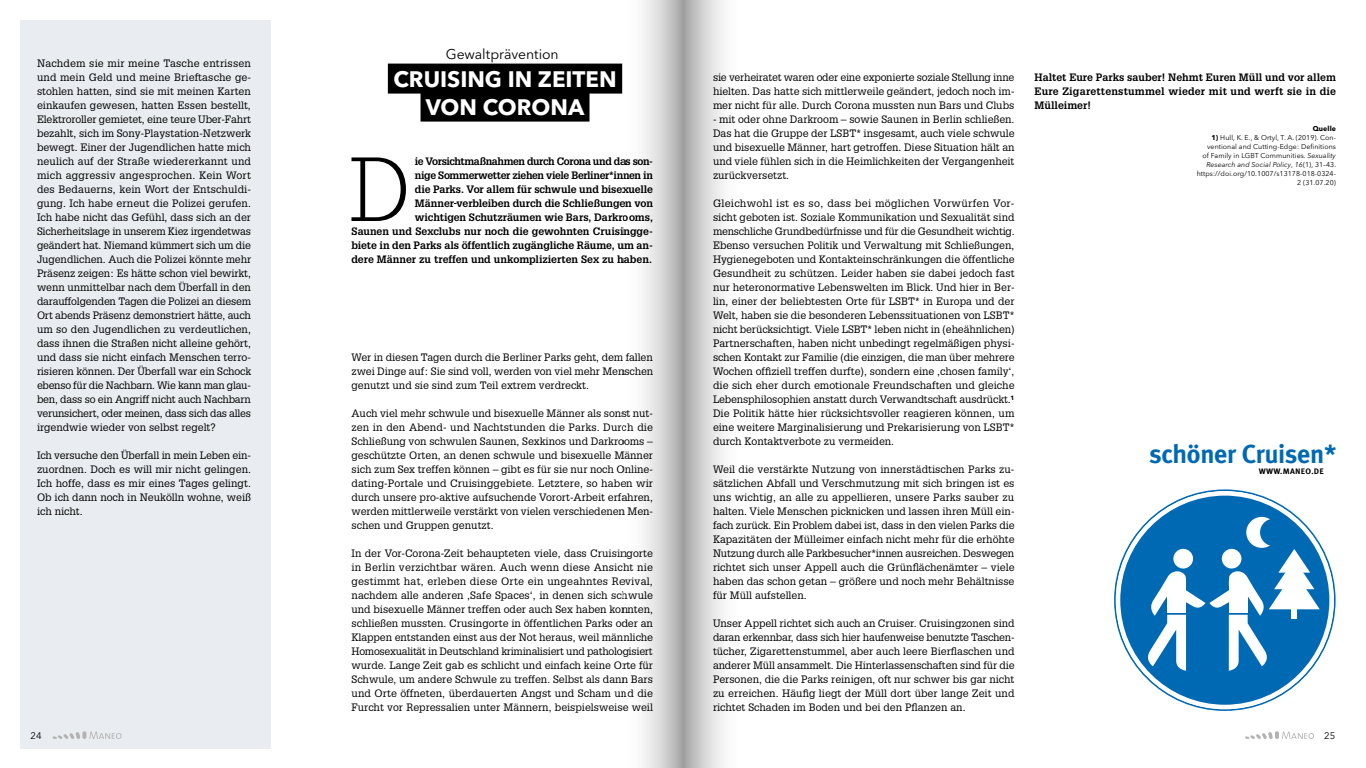
<style>
.page{position:relative;width:1366px;height:768px;background:#fff}
.page>*{position:absolute;margin:0;border:0;box-sizing:border-box;transform-origin:0 0}
.t1{font:300 88.7px "Glypha LT Std";color:#000}
.t2{font:700 26.1px "Meta Plus";letter-spacing:-.01em;color:#0069b4}
.t3{font:700 22.3px/28px "Avenir Next LT Pro";color:#fff;text-align:center}
.t4{font:14px "Avenir Next LT Pro";letter-spacing:-.01em;color:#000}
.t5{font:10.5px/14px "Glypha LT Std";color:#000;text-align:justify}
.t6{font:700 10.5px/14px "Glypha LT Std";letter-spacing:-.01em;color:#000;text-align:right}
.t7{font:9.5px "Avenir Next LT Pro";color:#000}
.t8{font:700 7.9px "Meta Plus";letter-spacing:.03em;color:#000;scale:1.05 1}
.t9{font:7px/9px "Avenir Next LT Pro";letter-spacing:.01em;color:#000;text-align:right}
.t10{font:700 7px "Avenir Next LT Pro";color:#000}
.s1{font-weight:700}
.s2{font-style:italic}
</style>
<div class="page">
<svg style="left:1114px;top:489px;width:222px;height:222px"></svg>
<div style="left:1118px;top:493px;width:214px;height:214px;background:#0069b4;border-radius:50%"></div>
<svg style="left:1144px;top:549px;width:176px;height:122px"></svg>
<div style="left:1246px;top:517px;width:31px;height:31px;background:#fff;border-radius:50%"></div>
<div style="left:1260px;top:519px;width:27px;height:27px;background:#0069b4;border-radius:50%"></div>
<div style="left:20px;top:20px;width:251px;height:729px;background:#e9ecf1"></div>
<div style="left:388px;top:64px;width:234px;height:30px;background:#000"></div>
<div style="left:421px;top:92px;width:169px;height:30px;background:#000"></div>
<svg style="left:1245px;top:731px;width:69px;height:8px"></svg>
<svg style="left:53px;top:731px;width:69px;height:8px"></svg>
<svg style="left:683px;top:0;width:41px;height:768px;background:#d0d0d0"></svg>
<svg style="left:643px;top:0;width:40px;height:768px;background:#d2d1d1"></svg>
<p class="t5" style="left:37px;top:56px;width:216px">Nachdem sie mir meine Tasche entrissen und mein Geld und meine Brieftasche ge&shy;stohlen hatten, sind sie mit meinen Karten einkaufen gewesen, hatten Essen bestellt, Elektroroller gemietet, eine teure Uber-Fahrt bezahlt, sich im Sony-Playstation-Netzwerk bewegt. Einer der Jugendlichen hatte mich neulich auf der Straße wiedererkannt und mich aggressiv angesprochen. Kein Wort des Bedauerns, kein Wort der Entschuldi&shy;gung. Ich habe erneut die Polizei gerufen.<br>Ich habe nicht das Gefühl, dass sich an der Sicherheitslage in unserem Kiez irgendetwas geändert hat. Niemand kümmert sich um die Jugendlichen. Auch die Polizei könnte mehr Präsenz zeigen: Es hätte schon viel bewirkt, wenn unmittelbar nach dem Überfall in den darauffolgenden Tagen die Polizei an diesem Ort abends Präsenz demonstriert hätte, auch um so den Jugendlichen zu verdeutlichen, dass ihnen die Straßen nicht alleine gehört, und dass sie nicht einfach Menschen terro&shy;risieren können. Der Überfall war ein Schock ebenso für die Nachbarn. Wie kann man glau&shy;ben, dass so ein Angriff nicht auch Nachbarn verunsichert, oder meinen, dass sich das alles irgendwie wieder von selbst regelt?</p>
<p class="t5" style="left:37px;top:448px;width:216px">Ich versuche den Überfall in mein Leben ein&shy;zuordnen. Doch es will mir nicht gelingen.<br>Ich hoffe, dass es mir eines Tages gelingt.<br>Ob ich dann noch in Neukölln wohne, weiß ich nicht.</p>
<h3 class="t4" style="left:446px;top:45px;width:114px">Gewaltprävention</h3>
<h3 class="t3" style="left:393px;top:65px;width:225px">CRUISING IN ZEITEN<br>VON CORONA</h3>
<p class="t6" style="left:352px;top:154px;width:303px">ie Vorsichtmaßnahmen durch Corona und das son-<br>nige Sommerwetter ziehen viele Berliner*innen in<br>die Parks. Vor allem für schwule und bisexuelle<br>Männer verbleiben durch die Schließungen von<br>wichtigen Schutzräumen wie Bars, Darkrooms,<br>Saunen und Sexclubs nur noch die gewohnten Cruisingge&shy;biete in den Parks als öffentlich zugängliche Räume, um an&shy;dere Männer zu treffen und unkomplizierten Sex zu haben.</p>
<h1 class="t1" style="left:350px;top:139px;width:62px">D</h1>
<p class="t5" style="left:352px;top:350px;width:303px">Wer in diesen Tagen durch die Berliner Parks geht, dem fallen zwei Dinge auf: Sie sind voll, werden von viel mehr Menschen genutzt und sie sind zum Teil extrem verdreckt.</p>
<p class="t5" style="left:352px;top:406px;width:303px">Auch viel mehr schwule und bisexuelle Männer als sonst nut&shy;zen in den Abend- und Nachtstunden die Parks. Durch die Schließung von schwulen Saunen, Sexkinos und Darkrooms – geschützte Orten, an denen schwule und bisexuelle Männer sich zum Sex treffen können – gibt es für sie nur noch Online&shy;dating-Portale und Cruisinggebiete. Letztere, so haben wir durch unsere pro-aktive aufsuchende Vorort-Arbeit erfahren, werden mittlerweile verstärkt von vielen verschiedenen Men&shy;schen und Gruppen genutzt.</p>
<p class="t5" style="left:352px;top:546px;width:303px">In der Vor-Corona-Zeit behaupteten viele, dass Cruisingorte in Berlin verzichtbar wären. Auch wenn diese Ansicht nie gestimmt hat, erleben diese Orte ein ungeahntes Revival, nachdem alle anderen ‚Safe Spaces‘, in denen sich schwule und bisexuelle Männer treffen oder auch Sex haben konnten, schließen mussten. Crusingorte in öffentlichen Parks oder an Klappen entstanden einst aus der Not heraus, weil männliche Homosexualität in Deutschland kriminalisiert und pathologisiert wurde. Lange Zeit gab es schlicht und einfach keine Orte für Schwule, um andere Schwule zu treffen. Selbst als dann Bars und Orte öffneten, überdauerten Angst und Scham und die Furcht vor Repressalien unter Männern, beispielsweise weil</p>
<p class="t5" style="left:713px;top:70px;width:303px">sie verheiratet waren oder eine exponierte soziale Stellung inne hielten. Das hatte sich mittlerweile geändert, jedoch noch im&shy;mer nicht für alle. Durch Corona mussten nun Bars und Clubs</p>
<p class="t5" style="left:713px;top:112px;width:303px">- mit oder ohne Darkroom – sowie Saunen in Berlin schließen.<br>Das hat die Gruppe der LSBT* insgesamt, auch viele schwule und bisexuelle Männer, hart getroffen. Diese Situation hält an und viele fühlen sich in die Heimlichkeiten der Vergangenheit zurückversetzt.</p>
<p class="t5" style="left:713px;top:196px;width:303px">Gleichwohl ist es so, dass bei möglichen Vorwürfen Vor&shy;sicht geboten ist. Soziale Kommunikation und Sexualität sind menschliche Grundbedürfnisse und für die Gesundheit wichtig.<br>Ebenso versuchen Politik und Verwaltung mit Schließungen, Hygienegeboten und Kontakteinschränkungen die öffentliche Gesundheit zu schützen. Leider haben sie dabei jedoch fast nur heteronormative Lebenswelten im Blick. Und hier in Ber&shy;lin, einer der beliebtesten Orte für LSBT* in Europa und der Welt, haben sie die besonderen Lebenssituationen von LSBT* nicht berücksichtigt. Viele LSBT* leben nicht in (eheähnlichen)<br>Partnerschaften, haben nicht unbedingt regelmäßigen physi&shy;schen Kontakt zur Familie (die einzigen, die man über mehrere Wochen offiziell treffen durfte), sondern eine ‚chosen family‘, die sich eher durch emotionale Freundschaften und gleiche Lebensphilosophien anstatt durch Verwandtschaft ausdrückt.<sup>1<br></sup>Die Politik hätte hier rücksichtsvoller reagieren können, um eine weitere Marginalisierung und Prekarisierung von LSBT* durch Kontaktverbote zu vermeiden.</p>
<p class="t5" style="left:713px;top:462px;width:303px">Weil die verstärkte Nutzung von innerstädtischen Parks zu&shy;sätzlichen Abfall und Verschmutzung mit sich bringen ist es uns wichtig, an alle zu appellieren, unsere Parks sauber zu halten. Viele Menschen picknicken und lassen ihren Müll ein&shy;fach zurück. Ein Problem dabei ist, dass in den vielen Parks die Kapazitäten der Mülleimer einfach nicht mehr für die erhöhte Nutzung durch alle Parkbesucher*innen ausreichen. Deswegen richtet sich unser Appell auch die Grünflächenämter – viele haben das schon getan – größere und noch mehr Behältnisse für Müll aufstellen.</p>
<p class="t5" style="left:713px;top:616px;width:303px">Unser Appell richtet sich auch an Cruiser. Cruisingzonen sind daran erkennbar, dass sich hier haufenweise benutzte Taschen&shy;tücher, Zigarettenstummel, aber auch leere Bierflaschen und anderer Müll ansammelt. Die Hinterlassenschaften sind für die Personen, die die Parks reinigen, oft nur schwer bis gar nicht zu erreichen. Häufig liegt der Müll dort über lange Zeit und richtet Schaden im Boden und bei den Pflanzen an.</p>
<p class="t6" style="left:1034px;top:70px;width:303px;text-align:justify">Haltet Eure Parks sauber! Nehmt Euren Müll und vor allem Eure Zigarettenstummel wieder mit und werft sie in die Mülleimer!</p>
<p class="t10" style="left:1313px;top:125px;width:25px">Quelle</p>
<p class="t9" style="left:1197px;top:133px;width:141px"><span class="s1">1)</span> Hull, K. E., &amp; Ortyl, T. A. (2019). Con&shy;ventional and Cutting-Edge: Definitions<br>of Family in LGBT Communities. <span class="s2">Sexuality Research and Social Policy</span>, <span class="s2">16</span>(1), 31–43. https://doi.org/10.1007/s13178-018-0324- 2 (31.07.20)</p>
<h2 class="t2" style="left:1149px;top:439px;width:189px">schöner Cruisen*</h2>
<p class="t8" style="left:1259px;top:467px;width:63px">www.maneo.de</p>
<p class="t7" style="left:31px;top:730px;width:13px">24</p>
<p class="t7" style="left:1324px;top:730px;width:13px">25</p>
</div>
